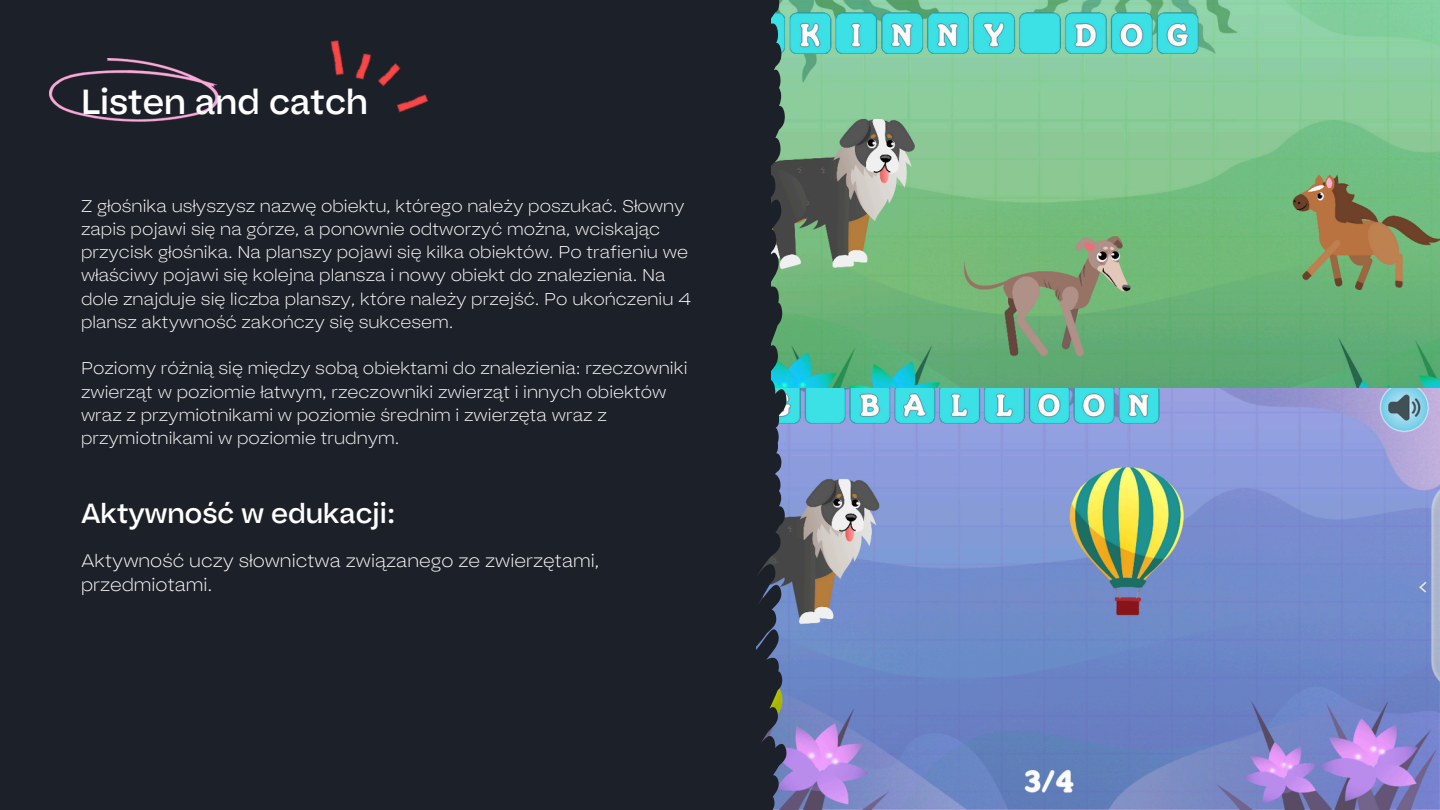
<style>
.page{position:relative;width:1440px;height:810px;background:#1c2028}
.page>*{position:absolute;margin:0;border:0;box-sizing:border-box;transform-origin:0 0}
.t1{font:34.8px "Bauziet Norm Medium";color:#fff}
.t2{font:27.6px "Bauziet Norm Medium";color:#fff}
.t3{font:300 expanded 18px/24.8px "Bauziet";color:#fff}
.t4{font:300 expanded 17px/23.2px "Bauziet";color:#fff}
</style>
<div class="page">
<img style="left:786px;top:0;width:654px;height:388px">
<img style="left:786px;top:388px;width:654px;height:422px">
<svg style="left:756px;top:0;width:30px;height:810px"></svg>
<img style="left:330px;top:40px;width:98px;height:73px">
<img style="left:49px;top:59px;width:170px;height:63px">
<p class="t1" style="left:81px;top:78px;width:289px">Listen and catch</p>
<h1 class="t4" style="left:81px;top:193px;width:612px">Z głośnika usłyszysz nazwę obiektu, którego należy poszukać. Słowny zapis pojawi się na górze, a ponownie odtworzyć można, wciskając przycisk głośnika. Na planszy pojawi się kilka obiektów. Po trafieniu we właściwy pojawi się kolejna plansza i nowy obiekt do znalezienia. Na dole znajduje się liczba planszy, które należy przejść. Po ukończeniu 4 plansz aktywność zakończy się sukcesem.</h1>
<p class="t4" style="left:81px;top:356px;width:608px">Poziomy różnią się między sobą obiektami do znalezienia: rzeczowniki zwierząt w poziomie łatwym, rzeczowniki zwierząt i innych obiektów wraz z przymiotnikami w poziomie średnim i zwierzęta wraz z przymiotnikami w poziomie trudnym.</p>
<p class="t2" style="left:81px;top:495px;width:316px">Aktywność w edukacji:</p>
<h2 class="t3" style="left:81px;top:547px;width:520px">Aktywność uczy słownictwa związanego ze zwierzętami, przedmiotami.</h2>
</div>
